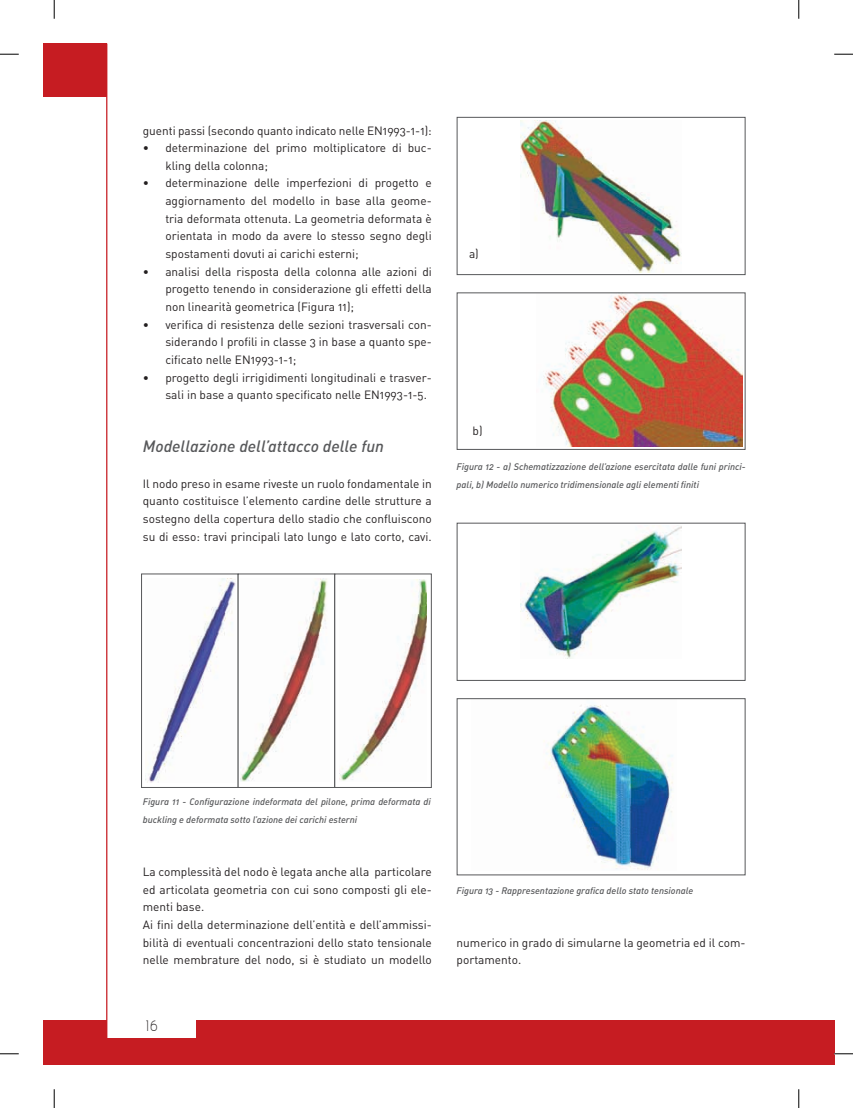
<style>
.page{position:relative;width:853px;height:1108px;background:#fff}
.page>*{position:absolute;margin:0;border:0;box-sizing:border-box;transform-origin:0 0}
.t1{font:16.25px "DIN Medium Italic Alt";color:#57585a}
.t2{font:15px "Capsuula";color:#231f20}
.t3{font:11.88px/17.6px "DIN Regular Alternate";color:#231f20}
.t4{font:9.38px/17.6px "DIN Medium Italic Alt";color:#57585a}
</style>
<div class="page">
<div style="left:44px;top:1020px;width:754px;height:44px;background:#c61c22"></div>
<div style="left:798px;top:1020px;width:36px;height:44px;background:#c61c22"></div>
<div style="left:107px;top:1006px;width:89px;height:31px;background:#fff"></div>
<div style="left:44px;top:44px;width:63px;height:53px;background:#c61c22"></div>
<hr style="left:106px;top:44px;width:1px;height:1020px;background:#c61c22">
<div style="left:141px;top:573px;width:97px;height:215px;border:1px solid #57585a"></div>
<div style="left:238px;top:573px;width:97px;height:215px;border:1px solid #57585a"></div>
<div style="left:334px;top:573px;width:98px;height:215px;border:1px solid #57585a"></div>
<img style="left:147px;top:578px;width:88px;height:204px">
<img style="left:240px;top:579px;width:88px;height:202px">
<img style="left:339px;top:579px;width:88px;height:202px">
<img style="left:520px;top:120px;width:161px;height:152px">
<div style="left:456px;top:117px;width:289px;height:158px;border:1px solid #57585a"></div>
<img style="left:543px;top:294px;width:199px;height:152px">
<div style="left:456px;top:292px;width:289px;height:158px;border:1px solid #57585a"></div>
<img style="left:520px;top:526px;width:161px;height:133px">
<div style="left:456px;top:522px;width:289px;height:159px;border:1px solid #57585a"></div>
<img style="left:543px;top:705px;width:130px;height:165px">
<div style="left:456px;top:698px;width:289px;height:177px;border:1px solid #57585a"></div>
<svg style="left:0;top:53px;width:19px;height:2px"></svg>
<svg style="left:834px;top:53px;width:18px;height:2px"></svg>
<svg style="left:0;top:1053px;width:19px;height:1px"></svg>
<svg style="left:834px;top:1053px;width:18px;height:1px"></svg>
<svg style="left:53px;top:0;width:2px;height:19px"></svg>
<svg style="left:53px;top:1089px;width:2px;height:19px"></svg>
<svg style="left:798px;top:0;width:1px;height:19px"></svg>
<svg style="left:798px;top:1089px;width:1px;height:19px"></svg>
<p class="t3" style="left:143px;top:121px;width:290px">guenti passi (secondo quanto indicato nelle EN1993-1-1):</p>
<p class="t3" style="left:165px;top:139px;width:268px;text-indent:-23px">• determinazione del primo moltiplicatore di buc&shy;kling della colonna;</p>
<p class="t3" style="left:165px;top:174px;width:268px;text-align:justify;text-indent:-23px">• determinazione delle imperfezioni di progetto e aggiornamento del modello in base alla geome&shy;tria deformata ottenuta. La geometria deformata è orientata in modo da avere lo stesso segno degli spostamenti dovuti ai carichi esterni;</p>
<p class="t3" style="left:165px;top:262px;width:268px;text-align:justify;text-indent:-23px">• analisi della risposta della colonna alle azioni di progetto tenendo in considerazione gli effetti della non linearità geometrica (Figura 11);</p>
<p class="t3" style="left:165px;top:315px;width:268px;text-align:justify;text-indent:-23px">• verifica di resistenza delle sezioni trasversali con&shy;siderando I profili in classe 3 in base a quanto spe&shy;cificato nelle EN1993-1-1;</p>
<p class="t3" style="left:165px;top:368px;width:268px;text-indent:-23px">• progetto degli irrigidimenti longitudinali e trasver&shy;sali in base a quanto specificato nelle EN1993-1-5.</p>
<h1 class="t1" style="left:143px;top:436px;width:242px">Modellazione dell’attacco delle fun</h1>
<p class="t3" style="left:143px;top:474px;width:290px;text-align:justify">Il nodo preso in esame riveste un ruolo fondamentale in quanto costituisce l’elemento cardine delle strutture a sostegno della copertura dello stadio che confluiscono su di esso: travi principali lato lungo e lato corto, cavi.</p>
<p class="t3" style="left:469px;top:245px;width:11px">a)</p>
<p class="t3" style="left:472px;top:421px;width:12px">b)</p>
<p class="t4" style="left:456px;top:457px;width:290px">Figura 12 - a) Schematizzazione dell’azione esercitata dalle funi princi&shy;pali, b) Modello numerico tridimensionale agli elementi finiti</p>
<p class="t4" style="left:143px;top:793px;width:289px">Figura 11 - Configurazione indeformata del pilone, prima deformata di buckling e deformata sotto l’azione dei carichi esterni</p>
<p class="t3" style="left:143px;top:862px;width:290px">La complessità del nodo è legata anche alla particolare ed articolata geometria con cui sono composti gli ele&shy;menti base.<br>Ai fini della determinazione dell’entità e dell’ammissi&shy;bilità di eventuali concentrazioni dello stato tensionale nelle membrature del nodo, si è studiato un modello</p>
<p class="t2" style="left:146px;top:1017px;width:14px">16</p>
<p class="t4" style="left:456px;top:881px;width:238px">Figura 13 - Rappresentazione grafica dello stato tensionale</p>
<p class="t3" style="left:456px;top:933px;width:290px">numerico in grado di simularne la geometria ed il com&shy;portamento.</p>
</div>
